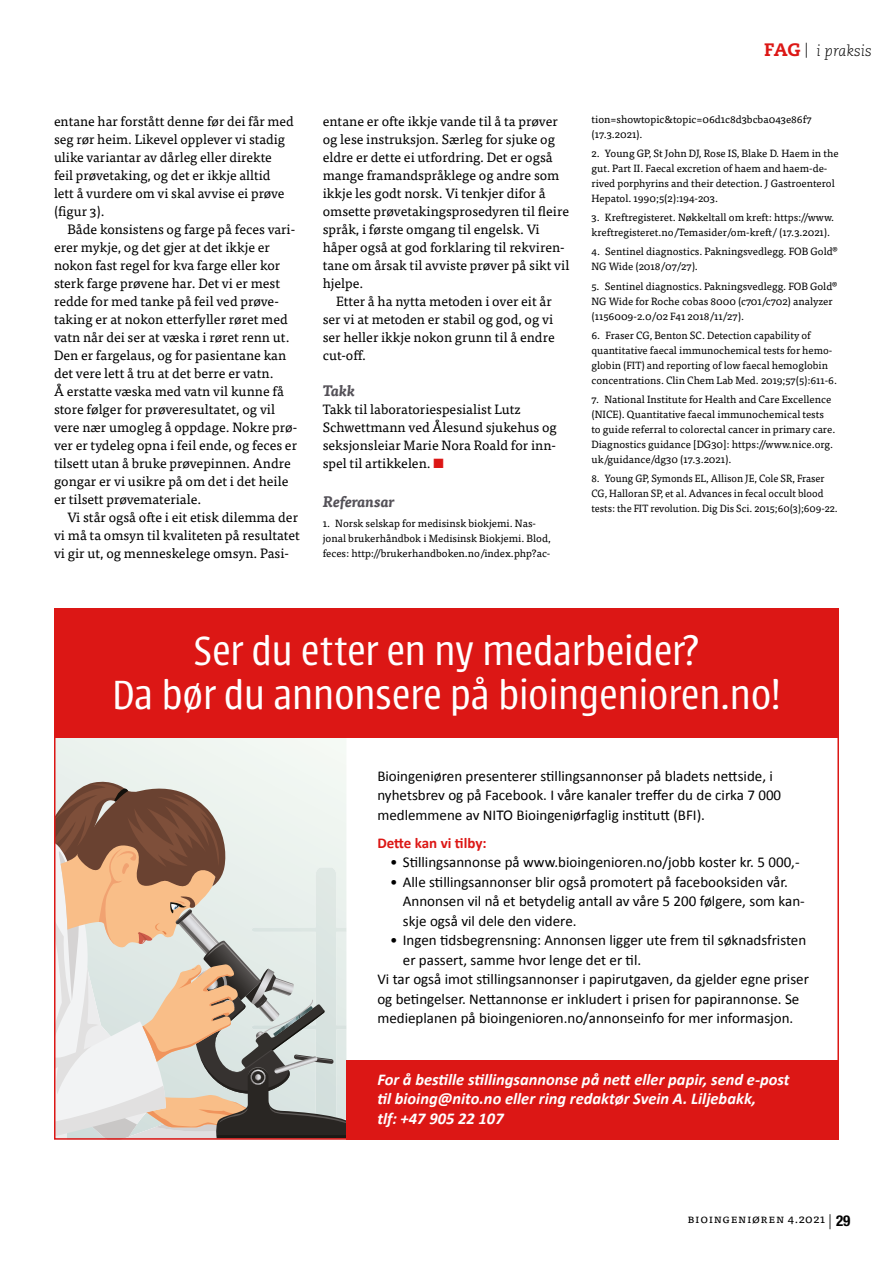
<style>
.page{position:relative;width:893px;height:1263px;background:#fff}
.page>*{position:absolute;margin:0;border:0;box-sizing:border-box;transform-origin:0 0}
.t1{font:300 45px/43.5px "Urbana";letter-spacing:-.01em;color:#fff;text-align:center}
.t2{font:italic 700 16.5px/19.5px "Calibri";color:#fff}
.t3{font:15px/19.5px "Calibri";color:#000}
.t4{font:700 15px "Calibri";color:#dc1715}
.t5{font:italic 700 15px "Tisa Pro";color:#545158}
.t6{font:italic 300 15px "Caecilia LT Std";color:#000}
.t7{font:13.5px/18px "Tisa Pro";color:#000}
.t8{font:12px "Tisa Pro";letter-spacing:.05em;color:#000}
.t9{font:10.5px/15px "Tisa Pro";color:#000}
.t10{font:10.5px/15px "Tisa Pro";color:#000;scale:.96 1}
.s1{color:#dc1715}
.s2{font-weight:800;font-style:normal;font-size:18px;color:#dc1715}
.s3{font-family:"Helvetica Neue LT Pro";font-weight:300;font-size:15px}
.s4{font-family:"Helvetica Neue LT Pro";font-weight:700;font-stretch:condensed;font-size:15px}
</style>
<div class="page">
<div style="left:57px;top:737px;width:289px;height:42px;background:#eff5f0"></div>
<svg style="left:57px;top:779px;width:289px;height:358px;background:#c8beb2"></svg>
<div style="left:54px;top:608px;width:785px;height:129px;background:#dc1715"></div>
<div style="left:346px;top:1060px;width:493px;height:80px;background:#dc1715"></div>
<p class="t7" style="left:54px;top:111px;width:241px">entane har forstått denne før dei får med seg rør heim. Likevel opplever vi stadig ulike variantar av dårleg eller direkte feil prøvetaking, og det er ikkje alltid<br>lett å vurdere om vi skal avvise ei prøve (figur 3).</p>
<p class="t7" style="left:54px;top:219px;width:245px;text-indent:14px">Både konsistens og farge på feces vari&shy;erer mykje, og det gjer at det ikkje er nokon fast regel for kva farge eller kor sterk farge prøvene har. Det vi er mest redde for med tanke på feil ved prøve&shy;taking er at nokon etterfyller røret med vatn når dei ser at væska i røret renn ut.<br>Den er fargelaus, og for pasientane kan det vere lett å tru at det berre er vatn.<br>Å erstatte væska med vatn vil kunne få store følger for prøveresultatet, og vil vere nær umogleg å oppdage. Nokre prø&shy;ver er tydeleg opna i feil ende, og feces er tilsett utan å bruke prøvepinnen. Andre gongar er vi usikre på om det i det heile er tilsett prøvemateriale.</p>
<p class="t7" style="left:54px;top:507px;width:247px;text-indent:14px">Vi står også ofte i eit etisk dilemma der vi må ta omsyn til kvaliteten på resultatet vi gir ut, og menneskelege omsyn. Pasi-</p>
<p class="t7" style="left:323px;top:111px;width:248px">entane er ofte ikkje vande til å ta prøver og lese instruksjon. Særleg for sjuke og eldre er dette ei utfordring. Det er også mange framandspråklege og andre som ikkje les godt norsk. Vi tenkjer difor å omsette prøvetakingsprosedyren til fleire språk, i første omgang til engelsk. Vi håper også at god forklaring til rekviren&shy;tane om årsak til avviste prøver på sikt vil hjelpe.</p>
<p class="t7" style="left:323px;top:291px;width:233px;text-indent:14px">Etter å ha nytta metoden i over eit år ser vi at metoden er stabil og god, og vi ser heller ikkje nokon grunn til å endre cut-off.</p>
<p class="t5" style="left:323px;top:379px;width:34px">Takk</p>
<p class="t7" style="left:323px;top:399px;width:236px">Takk til laboratoriespesialist Lutz Schwettmann ved Ålesund sjukehus og seksjonsleiar Marie Nora Roald for inn&shy;spel til artikkelen. <span class="s1">■</span></p>
<p class="t5" style="left:323px;top:490px;width:73px">Referansar</p>
<p class="t9" style="left:323px;top:515px;width:229px">1. Norsk selskap for medisinsk biokjemi. Nas&shy;jonal brukerhåndbok i Medisinsk Biokjemi. Blod, feces: http://brukerhandboken.no/index.php?ac-</p>
<p class="t6" style="left:764px;top:43px;width:109px"><span class="s2">FAG</span> | i praksis</p>
<p class="t9" style="left:591px;top:111px;width:222px">tion=showtopic&amp;topic=06d1c8d3bcba043e86f7 (17.3.2021).</p>
<p class="t9" style="left:591px;top:145px;width:249px">2. Young GP, St John DJ, Rose IS, Blake D. Haem in the gut. Part II. Faecal excretion of haem and haem-de&shy;rived porphyrins and their detection. J Gastroenterol Hepatol. 1990;5(2):194-203.</p>
<p class="t9" style="left:591px;top:209px;width:244px">3. Kreftregisteret. Nøkkeltall om kreft: https://www. kreftregisteret.no/Temasider/om-kreft/ (17.3.2021).</p>
<p class="t9" style="left:591px;top:244px;width:248px">4. Sentinel diagnostics. Pakningsvedlegg. FOB Gold®<br>NG Wide (2018/07/27).</p>
<p class="t9" style="left:591px;top:278px;width:248px">5. Sentinel diagnostics. Pakningsvedlegg. FOB Gold®<br>NG Wide for Roche cobas 8000 (c701/c702) analyzer (1156009-2.0/02 F41 2018/11/27).</p>
<p class="t9" style="left:591px;top:327px;width:247px">6. Fraser CG, Benton SC. Detection capability of quantitative faecal immunochemical tests for hemo&shy;globin (FIT) and reporting of low faecal hemoglobin concentrations. Clin Chem Lab Med. 2019;57(5):611-6.</p>
<p class="t9" style="left:591px;top:391px;width:245px">7. National Institute for Health and Care Excellence (NICE). Quantitative faecal immunochemical tests to guide referral to colorectal cancer in primary care.<br>Diagnostics guidance [DG30]: https://www.nice.org. uk/guidance/dg30 (17.3.2021).</p>
<p class="t10" style="left:591px;top:471px;width:258px">8. Young GP, Symonds EL, Allison JE, Cole SR, Fraser<br>CG, Halloran SP, et al. Advances in fecal occult blood tests: the FIT revolution. Dig Dis Sci. 2015;60(3);609-22.</p>
<h1 class="t1" style="left:112px;top:630px;width:670px">Ser du etter en ny medarbeider?<br>Da bør du annonsere på bioingenioren.no!</h1>
<p class="t3" style="left:377px;top:766px;width:405px">Bioingeniøren presenterer stillingsannonser på bladets nettside, i nyhetsbrev og på Facebook. I våre kanaler treffer du de cirka 7 000 medlemmene av NITO Bioingeniørfaglig institutt (BFI).</p>
<p class="t4" style="left:377px;top:832px;width:111px">Dette kan vi tilby:</p>
<p class="t3" style="left:390px;top:852px;width:411px">• Stillingsannonse på www.bioingenioren.no/jobb koster kr. 5 000,-</p>
<p class="t3" style="left:403px;top:872px;width:403px;text-indent:-13px">• Alle stillingsannonser blir også promotert på facebooksiden vår.<br>Annonsen vil nå et betydelig antall av våre 5 200 følgere, som kan&shy;skje også vil dele den videre.</p>
<p class="t3" style="left:390px;top:930px;width:418px">• Ingen tidsbegrensning: Annonsen ligger ute frem til søknadsfristen</p>
<p class="t3" style="left:403px;top:950px;width:240px">er passert, samme hvor lenge det er til.</p>
<p class="t3" style="left:377px;top:969px;width:433px">Vi tar også imot stillingsannonser i papirutgaven, da gjelder egne priser</p>
<p class="t3" style="left:377px;top:989px;width:423px">og betingelser. Nettannonse er inkludert i prisen for papirannonse. Se</p>
<p class="t3" style="left:377px;top:1008px;width:418px">medieplanen på bioingenioren.no/annonseinfo for mer informasjon.</p>
<p class="t2" style="left:377px;top:1069px;width:414px">For å bestille stillingsannonse på nett eller papir, send e-post til bioing@nito.no eller ring redaktør Svein A. Liljebakk,<br>tlf: +47 905 22 107</p>
<p class="t8" style="left:687px;top:1209px;width:165px">Bioingeniøren 4.2021 <span class="s3">|</span> <span class="s4">29</span></p>
</div>
